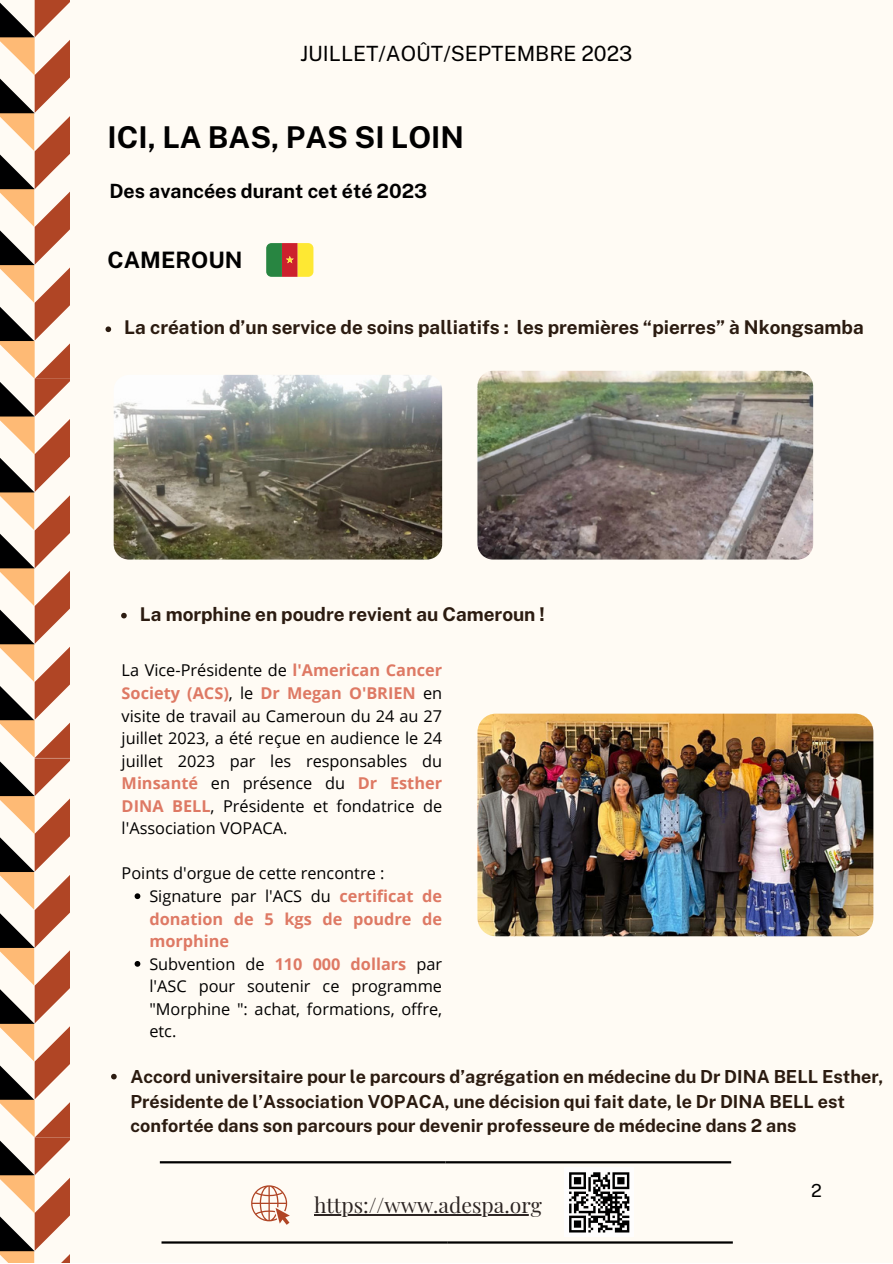
<style>
.page{position:relative;width:893px;height:1264px;background:#fff}
.page>*{position:absolute;margin:0;border:0;box-sizing:border-box;transform-origin:0 0}
.t1{font:700 30px "Public Sans";color:#000}
.t2{font:700 22.65px "Public Sans";color:#000}
.t3{font:21.15px "Playfair Display";color:#2d2523}
.t4{font:21px "Public Sans";color:#000}
.t5{font:700 19.65px "Public Sans";color:#000}
.t6{font:700 18.9px "Public Sans";color:#2b1b10}
.t7{font:700 18px/24.8px "Public Sans";color:#2b1b10}
.t8{font:18px "Public Sans";color:#000}
.t9{font:16.35px/22.5px "Open Sans";color:#000;text-align:justify}
.t10{font:700 16.35px/22.5px "Open Sans";color:#de7964;text-align:justify}
.s1{font-weight:700;color:#de7964}
.s2{font-weight:400;color:#000}
</style>
<div class="page">
<div style="left:0;top:0;width:892px;height:1262px;background:#fffbf4"></div>
<svg style="left:0;top:0;width:70px;height:1262px"></svg>
<div style="left:564px;top:1167px;width:70px;height:70px;background:#fefdfd"></div>
<svg style="left:569px;top:1172px;width:60px;height:60px"></svg>
<hr style="left:160px;top:1161px;width:285px;height:2px;background:#000">
<hr style="left:445px;top:1161px;width:286px;height:2px;background:#000">
<hr style="left:161px;top:1241px;width:286px;height:2px;background:#000">
<hr style="left:447px;top:1241px;width:285px;height:2px;background:#000">
<svg style="left:251px;top:1185px;width:38px;height:39px"></svg>
<img style="left:114px;top:375px;width:328px;height:184px;border-radius:15px">
<img style="left:477px;top:371px;width:336px;height:188px;border-radius:16px">
<img style="left:477px;top:713px;width:396px;height:223px;border-radius:18px">
<svg style="left:266px;top:243px;width:47px;height:34px;background:#a88a3b"></svg>
<hr style="left:314px;top:1213px;width:228px;height:2px;background:#2d2523">
<svg style="left:135px;top:893px;width:5px;height:6px"></svg>
<svg style="left:135px;top:961px;width:5px;height:5px"></svg>
<svg style="left:121px;top:613px;width:6px;height:5px"></svg>
<svg style="left:105px;top:326px;width:6px;height:6px"></svg>
<svg style="left:111px;top:1073px;width:6px;height:6px"></svg>
<p class="t4" style="left:300px;top:41px;width:334px">JUILLET/AOÛT/SEPTEMBRE 2023</p>
<p class="t1" style="left:108px;top:120px;width:358px">ICI, LA BAS, PAS SI LOIN</p>
<p class="t5" style="left:109px;top:179px;width:319px">Des avancées durant cet été 2023</p>
<p class="t2" style="left:108px;top:246px;width:136px">CAMEROUN</p>
<p class="t6" style="left:124px;top:316px;width:741px">La création d’un service de soins palliatifs : les premières “pierres” à Nkongsamba</p>
<p class="t6" style="left:140px;top:602px;width:406px">La morphine en poudre revient au Cameroun !</p>
<p class="t9" style="left:122px;top:658px;width:322px">La Vice-Présidente de <span class="s1">l'American Cancer Society (ACS)</span>, le <span class="s1">Dr Megan O'BRIEN</span> en visite de travail au Cameroun du 24 au 27 juillet 2023, a été reçue en audience le 24 juillet 2023 par les responsables du <span class="s1">Minsanté</span> en présence du <span class="s1">Dr Esther DINA BELL</span>, Présidente et fondatrice de l'Association VOPACA.</p>
<p class="t9" style="left:122px;top:861px;width:264px">Points d'orgue de cette rencontre :</p>
<p class="t10" style="left:149px;top:884px;width:294px"><span class="s2">Signature par l'ACS du</span> certificat de donation de 5 kgs de poudre de morphine</p>
<p class="t9" style="left:149px;top:952px;width:294px">Subvention de <span class="s1">110 000 dollars</span> par l'ASC pour soutenir ce programme "Morphine ": achat, formations, offre, etc.</p>
<p class="t7" style="left:130px;top:1063px;width:754px">Accord universitaire pour le parcours d’agrégation en médecine du Dr DINA BELL Esther,<br>Présidente de l’Association VOPACA, une décision qui fait date, le Dr DINA BELL est confortée dans son parcours pour devenir professeure de médecine dans 2 ans</p>
<p class="t3" style="left:314px;top:1189px;width:229px">https://www.adespa.org</p>
<p class="t8" style="left:811px;top:1180px;width:12px">2</p>
</div>
